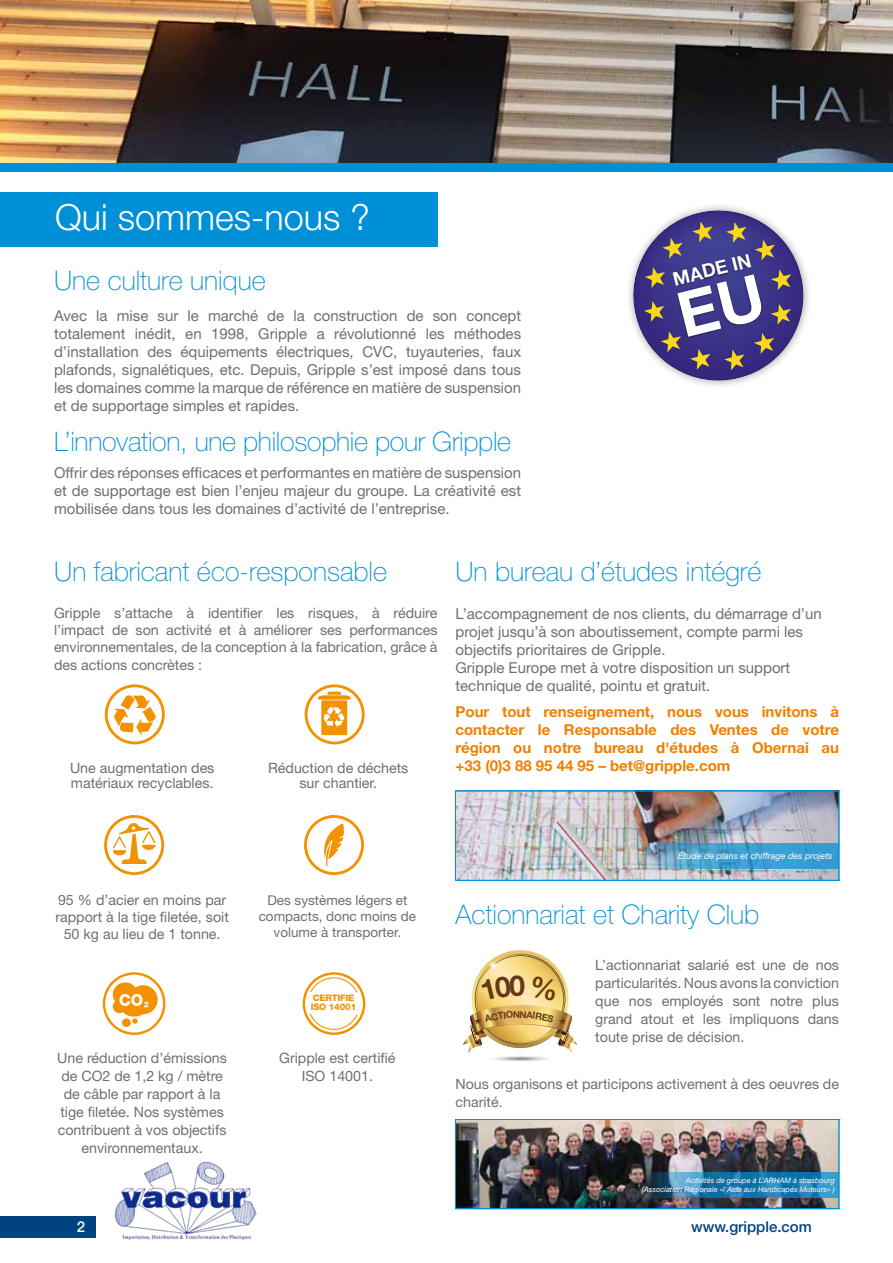
<style>
.page{position:relative;width:893px;height:1263px;background:#fff}
.page>*{position:absolute;margin:0;border:0;box-sizing:border-box;transform-origin:0 0}
.t1{font:300 36px "Helvetica Neue LT Pro";color:#fff}
.t2{font:100 27px "Helvetica Neue LT Pro";color:#0090d7}
.t3{font:700 18.6px "Helvetica Neue LT";color:#fff}
.t4{font:15px/18px "Helvetica Neue LT Pro";color:#706f6f;text-align:justify}
.t5{font:700 15px/18px "Helvetica Neue LT Pro";color:#f07f00;text-align:justify}
.t6{font:500 15px "Helvetica Neue LT Pro";color:#004380}
.t7{font:500 15px "Helvetica Neue LT Pro";color:#fff}
.t8{font:14.25px/18px "Helvetica Neue LT Pro";color:#706f6f;text-align:center}
.t9{font:13.5px/16.2px "Helvetica Neue LT Pro";color:#706f6f;text-align:center}
.t10{font:italic 9px "Helvetica Neue LT Pro";color:#fff}
.t11{font:800 9px "Helvetica Neue LT Pro";letter-spacing:-.02em;color:#f39200}
.t12{font:italic 7.5px/9px "Helvetica Neue LT Pro";color:#fff;text-align:right}
</style>
<div class="page">
<div style="left:0;top:1216px;width:96px;height:21px;background:#004380"></div>
<img style="left:455px;top:791px;width:385px;height:90px">
<img style="left:0;top:0;width:893px;height:164px">
<div style="left:0;top:164px;width:893px;height:8px;background:#0090d7"></div>
<svg style="left:114px;top:695px;width:42px;height:41px"></svg>
<div style="left:105px;top:684px;width:60px;height:60px;border:3px solid #f39200;border-radius:50%"></div>
<div style="left:305px;top:684px;width:60px;height:60px;border:3px solid #f39200;border-radius:50%"></div>
<div style="left:321px;top:700px;width:26px;height:35px;background:#f39200"></div>
<svg style="left:317px;top:691px;width:34px;height:9px"></svg>
<svg style="left:323px;top:707px;width:22px;height:20px"></svg>
<div style="left:104px;top:815px;width:60px;height:60px;border:3px solid #f39200;border-radius:50%"></div>
<svg style="left:113px;top:823px;width:43px;height:41px"></svg>
<div style="left:304px;top:815px;width:60px;height:60px;border:3px solid #f39200;border-radius:50%"></div>
<svg style="left:324px;top:823px;width:20px;height:43px"></svg>
<div style="left:303px;top:972px;width:62px;height:63px;border:2px solid #f39200;border-radius:50%"></div>
<svg style="left:306px;top:992px;width:52px;height:23px"></svg>
<div style="left:103px;top:972px;width:62px;height:63px;border:2px solid #f39200;border-radius:50%"></div>
<div style="left:113px;top:982px;width:25px;height:24px;background:#f39200;border-radius:50%"></div>
<div style="left:129px;top:985px;width:29px;height:29px;background:#f39200;border-radius:50%"></div>
<div style="left:122px;top:1001px;width:24px;height:15px;background:#f39200;border-radius:50%"></div>
<svg style="left:132px;top:1018px;width:6px;height:6px"></svg>
<div style="left:122px;top:1018px;width:9px;height:9px;background:#f39200;border-radius:50%"></div>
<div style="left:113px;top:1000px;width:13px;height:13px;background:#f39200;border-radius:50%"></div>
<svg style="left:119px;top:994px;width:29px;height:13px"></svg>
<img style="left:636px;top:843px;width:203px;height:25px">
<div style="left:0;top:192px;width:437px;height:55px;background:#0090d7"></div>
<img style="left:455px;top:1119px;width:385px;height:90px">
<svg style="left:636px;top:1172px;width:203px;height:25px"></svg>
<img style="left:114px;top:1161px;width:143px;height:79px">
<svg style="left:629px;top:206px;width:180px;height:180px"></svg>
<svg style="left:463px;top:950px;width:114px;height:111px"></svg>
<h1 class="t1" style="left:55px;top:195px;width:316px">Qui sommes-nous ?</h1>
<h2 class="t2" style="left:54px;top:265px;width:213px">Une culture unique</h2>
<p class="t4" style="left:54px;top:306px;width:469px">Avec la mise sur le marché de la construction de son concept totalement inédit, en 1998, Gripple a révolutionné les méthodes d’installation des équipements électriques, CVC, tuyauteries, faux plafonds, signalétiques, etc. Depuis, Gripple s’est imposé dans tous les domaines comme la marque de référence en matière de suspension et de supportage simples et rapides.</p>
<h2 class="t2" style="left:54px;top:425px;width:459px">L’innovation, une philosophie pour Gripple</h2>
<p class="t4" style="left:54px;top:463px;width:469px">Offrir des réponses efficaces et performantes en matière de suspension et de supportage est bien l’enjeu majeur du groupe. La créativité est mobilisée dans tous les domaines d’activité de l’entreprise.</p>
<p class="t3" style="left:670px;top:268px;width:82px;rotate:-14deg">MADE IN</p>
<h2 class="t2" style="left:54px;top:555px;width:334px">Un fabricant éco-responsable</h2>
<p class="t8" style="left:54px;top:604px;width:385px;line-height:17.1px;text-align:justify">Gripple s’attache à identifier les risques, à réduire l’impact de son activité et à améliorer ses performances environnementales, de la conception à la fabrication, grâce à des actions concrètes :</p>
<p class="t8" style="left:70px;top:760px;width:146px;line-height:15px;text-align:left">Une augmentation des matériaux recyclables.</p>
<p class="t8" style="left:268px;top:760px;width:142px;line-height:15px">Réduction de déchets sur chantier.</p>
<h2 class="t2" style="left:455px;top:555px;width:307px">Un bureau d’études intégré</h2>
<p class="t4" style="left:455px;top:604px;width:368px;text-align:left">L’accompagnement de nos clients, du démarrage d’un projet jusqu’à son aboutissement, compte parmi les objectifs prioritaires de Gripple.<br>Gripple Europe met à votre disposition un support technique de qualité, pointu et gratuit.</p>
<p class="t5" style="left:455px;top:702px;width:385px">Pour tout renseignement, nous vous invitons à contacter le Responsable des Ventes de votre région ou notre bureau d'études à Obernai au +33 (0)3 88 95 44 95 – bet@gripple.com</p>
<p class="t8" style="left:55px;top:890px;width:175px;line-height:17.1px">95 % d’acier en moins par rapport à la tige filetée, soit<br>50 kg au lieu de 1 tonne.</p>
<p class="t9" style="left:259px;top:891px;width:159px">Des systèmes légers et compacts, donc moins de volume à transporter.</p>
<p class="t11" style="left:313px;top:993px;width:43px">CERTIFIE</p>
<p class="t8" style="left:57px;top:1049px;width:171px">Une réduction d’émissions de CO2 de 1,2 kg / mètre de câble par rapport à la tige filetée. Nos systèmes contribuent à vos objectifs environnementaux.</p>
<p class="t11" style="left:311px;top:1002px;width:47px">ISO 14001</p>
<p class="t8" style="left:279px;top:1049px;width:118px">Gripple est certifié<br>ISO 14001.</p>
<p class="t10" style="left:678px;top:850px;width:156px">Étude de plans et chiffrage des projets</p>
<h2 class="t2" style="left:455px;top:899px;width:305px">Actionnariat et Charity Club</h2>
<p class="t8" style="left:595px;top:955px;width:245px;text-align:justify">L’actionnariat salarié est une de nos particularités. Nous avons la conviction que nos employés sont notre plus grand atout et les impliquons dans toute prise de décision.</p>
<p class="t8" style="left:455px;top:1074px;width:385px;text-align:left">Nous organisons et participons activement à des oeuvres de charité.</p>
<p class="t12" style="left:642px;top:1175px;width:194px">Activités de groupe à L’ARHAM à strasbourg<br>(Association Régionale «l’Aide aux Handicapés Moteurs» )</p>
<p class="t7" style="left:77px;top:1218px;width:10px">2</p>
<p class="t6" style="left:691px;top:1218px;width:122px">www.gripple.com</p>
</div>
